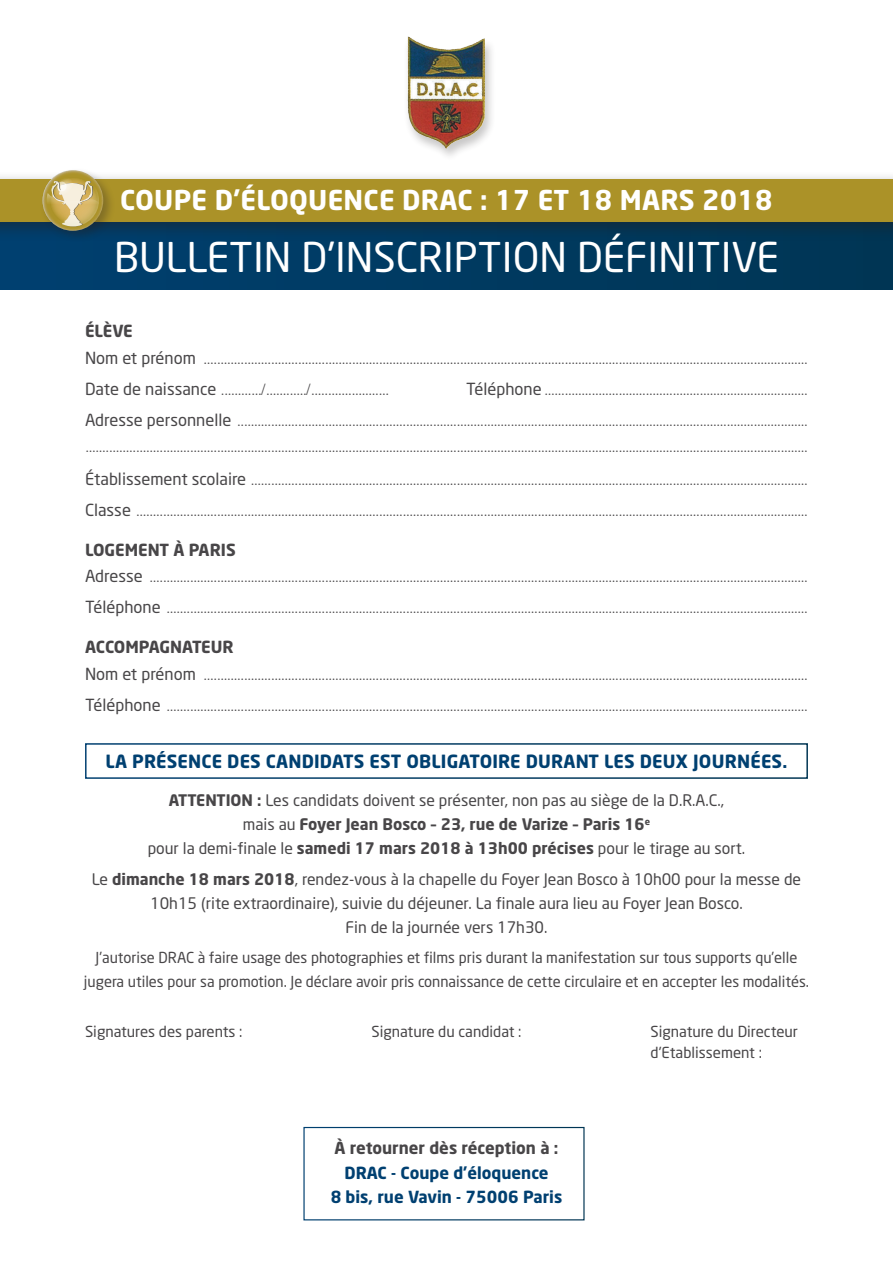
<style>
.page{position:relative;width:893px;height:1263px;background:#fff}
.page>*{position:absolute;margin:0;border:0;box-sizing:border-box;transform-origin:0 0}
.t1{font:40.5px "Neo Sans";color:#fff}
.t2{font:700 27px "Neo Sans";letter-spacing:.01em;color:#fff}
.t3{font:700 18px "Neo Sans";letter-spacing:.01em;color:#004071}
.t4{font:700 16.5px "Neo Sans";color:#484648}
.t5{font:700 16.5px "Neo Sans";color:#004071}
.t6{font:15.75px/24px "Neo Sans";color:#484648;text-align:center}
.t7{font:15px/24px "Neo Sans";color:#484648;text-align:center}
.t8{font:13.5px "Times";color:#484648}
.s1{font-family:"Neo Sans";font-size:16.5px}
.s2{font-size:16.5px}
.s3{font-weight:700}
</style>
<div class="page">
<div style="left:0;top:222px;width:893px;height:68px;background:linear-gradient(to right,#004070,#003554)"></div>
<div style="left:85px;top:743px;width:723px;height:36px;border:2px solid #fff"></div>
<div style="left:0;top:171px;width:893px;height:71px;background:#231f20;opacity:.5"></div>
<div style="left:0;top:179px;width:893px;height:43px;background:#ab9228"></div>
<img style="left:407px;top:36px;width:85px;height:120px">
<div style="left:40px;top:168px;width:76px;height:75px;background:#231f20;opacity:.3"></div>
<svg style="left:43px;top:170px;width:60px;height:61px"></svg>
<svg style="left:47px;top:174px;width:52px;height:53px;background:#c8b577"></svg>
<div style="left:303px;top:1127px;width:282px;height:93px;border:1px solid #fff"></div>
<p class="t2" style="left:120px;top:183px;width:654px">COUPE D’ÉLOQUENCE DRAC : 17 ET 18 MARS 2018</p>
<p class="t1" style="left:114px;top:232px;width:666px">BULLETIN D'INSCRIPTION DÉFINITIVE</p>
<p class="t4" style="left:85px;top:320px;width:49px">ÉLÈVE</p>
<p class="t8" style="left:85px;top:346px;width:724px"><span class="s1">Nom et prénom</span> ...................................................................................................................................................................................</p>
<p class="t8" style="left:85px;top:377px;width:305px"><span class="s1">Date de naissance</span> ............<span class="s2">/</span>............<span class="s2">/</span>.......................</p>
<p class="t8" style="left:466px;top:377px;width:343px"><span class="s1">Téléphone</span> ..............................................................................</p>
<p class="t8" style="left:85px;top:408px;width:724px"><span class="s1">Adresse personnelle</span> .........................................................................................................................................................................</p>
<p class="t8" style="left:85px;top:435px;width:724px">......................................................................................................................................................................................................................</p>
<p class="t8" style="left:85px;top:468px;width:724px"><span class="s1">Établissement scolaire</span> .....................................................................................................................................................................</p>
<p class="t8" style="left:85px;top:499px;width:724px"><span class="s1">Classe</span> .......................................................................................................................................................................................................</p>
<p class="t4" style="left:85px;top:539px;width:152px">LOGEMENT À PARIS</p>
<p class="t8" style="left:85px;top:565px;width:724px"><span class="s1">Adresse</span> ...................................................................................................................................................................................................</p>
<p class="t8" style="left:85px;top:596px;width:724px"><span class="s1">Téléphone</span> ..............................................................................................................................................................................................</p>
<p class="t4" style="left:85px;top:636px;width:150px">ACCOMPAGNATEUR</p>
<p class="t8" style="left:85px;top:662px;width:724px"><span class="s1">Nom et prénom</span> ...................................................................................................................................................................................</p>
<p class="t8" style="left:85px;top:693px;width:724px"><span class="s1">Téléphone</span> ..............................................................................................................................................................................................</p>
<p class="t3" style="left:106px;top:750px;width:683px">LA PRÉSENCE DES CANDIDATS EST OBLIGATOIRE DURANT LES DEUX JOURNÉES.</p>
<p class="t6" style="left:148px;top:788px;width:599px"><span class="s3">ATTENTION :</span> Les candidats doivent se présenter, non pas au siège de la D.R.A.C.,<br>mais au <span class="s3">Foyer Jean Bosco – 23, rue de Varize – Paris 16</span><sup>e<br></sup>pour la demi-finale le <span class="s3">samedi 17 mars 2018 à 13h00 précises</span> pour le tirage au sort.</p>
<p class="t6" style="left:92px;top:867px;width:711px">Le <span class="s3">dimanche 18 mars 2018</span>, rendez-vous à la chapelle du Foyer Jean Bosco à 10h00 pour la messe de<br>10h15 (rite extraordinaire), suivie du déjeuner. La finale aura lieu au Foyer Jean Bosco.<br>Fin de la journée vers 17h30.</p>
<p class="t7" style="left:84px;top:945px;width:726px">J’autorise DRAC à faire usage des photographies et films pris durant la manifestation sur tous supports qu’elle jugera utiles pour sa promotion. Je déclare avoir pris connaissance de cette circulaire et en accepter les modalités.</p>
<p class="t7" style="left:85px;top:1019px;width:159px">Signatures des parents :</p>
<p class="t7" style="left:371px;top:1019px;width:152px">Signature du candidat :</p>
<p class="t7" style="left:651px;top:1020px;width:149px;line-height:21px;text-align:left">Signature du Directeur d'Etablissement :</p>
<p class="t4" style="left:335px;top:1137px;width:225px">À retourner dès réception à :</p>
<p class="t5" style="left:344px;top:1162px;width:206px">DRAC - Coupe d’éloquence</p>
<p class="t5" style="left:331px;top:1186px;width:233px">8 bis, rue Vavin - 75006 Paris</p>
</div>
